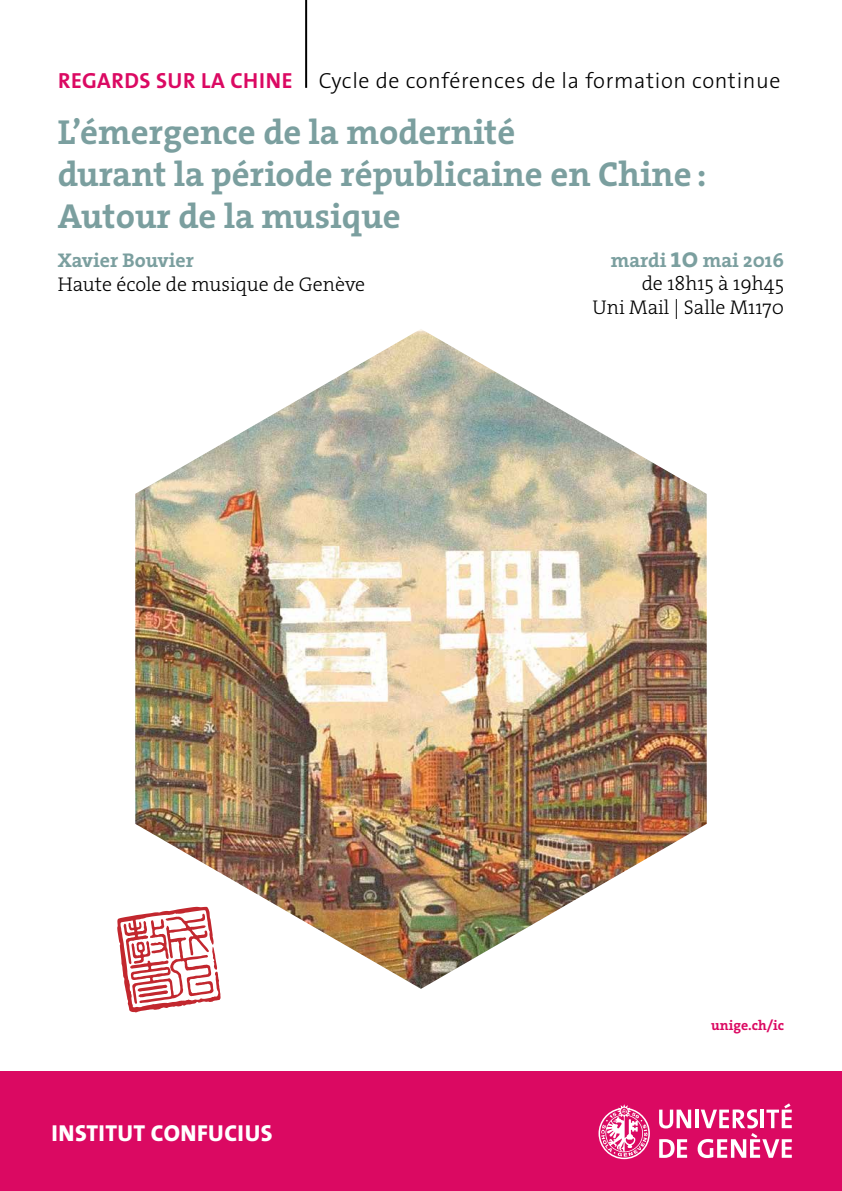
<style>
.page{position:relative;width:842px;height:1191px;background:#fff}
.page>*{position:absolute;margin:0;border:0;box-sizing:border-box;transform-origin:0 0}
.t1{font:34.9px/41.9px "The Serif HP7 Bld";color:#7b9f9f}
.t2{font:800 23.2px "The Sans Os F";letter-spacing:.02em;color:#fff}
.t3{font:300 21.9px "The Sans Os F";letter-spacing:.03em;color:#000}
.t4{font:19.9px/23.9px "The Serif HP3 Lig";color:#000;text-align:right}
.t5{font:19.9px "The Serif HP7 Bld";color:#7b9f9f}
.t6{font:14px "The Serif HP7 Bld";color:#db0962}
.s1{font-weight:700;color:#db0962}
.s2{font-size:27.9px}
</style>
<div class="page">
<div style="left:0;top:1071px;width:842px;height:120px;background:#db0962"></div>
<svg style="left:598px;top:1104px;width:52px;height:55px"></svg>
<svg style="left:659px;top:1109px;width:32px;height:19px"></svg>
<hr style="left:695px;top:1109px;width:3px;height:19px;background:#fff">
<svg style="left:659px;top:1139px;width:28px;height:18px"></svg>
<svg style="left:698px;top:1103px;width:94px;height:55px"></svg>
<hr style="left:305px;top:0;width:2px;height:88px;background:#000">
<svg style="left:117px;top:915px;width:104px;height:97px"></svg>
<img style="left:135px;top:329px;width:572px;height:660px">
<p class="t3" style="left:58px;top:66px;width:724px"><span class="s1">REGARDS SUR LA CHINE</span> Cycle de conférences de la formation continue</p>
<p class="t1" style="left:58px;top:111px;width:650px">L’émergence de la modernité<br>durant la période républicaine en Chine:<br>Autour de la musique</p>
<p class="t5" style="left:611px;top:247px;width:175px">mardi <span class="s2">10</span> mai 2016</p>
<p class="t4" style="left:593px;top:272px;width:193px">de 18h15 à 19h45<br>Uni Mail | Salle M1170</p>
<p class="t5" style="left:58px;top:247px;width:137px">Xavier Bouvier</p>
<p class="t4" style="left:58px;top:273px;width:309px">Haute école de musique de Genève</p>
<p class="t2" style="left:51px;top:1118px;width:223px">INSTITUT CONFUCIUS</p>
<p class="t6" style="left:711px;top:1015px;width:74px">unige.ch/ic</p>
</div>
